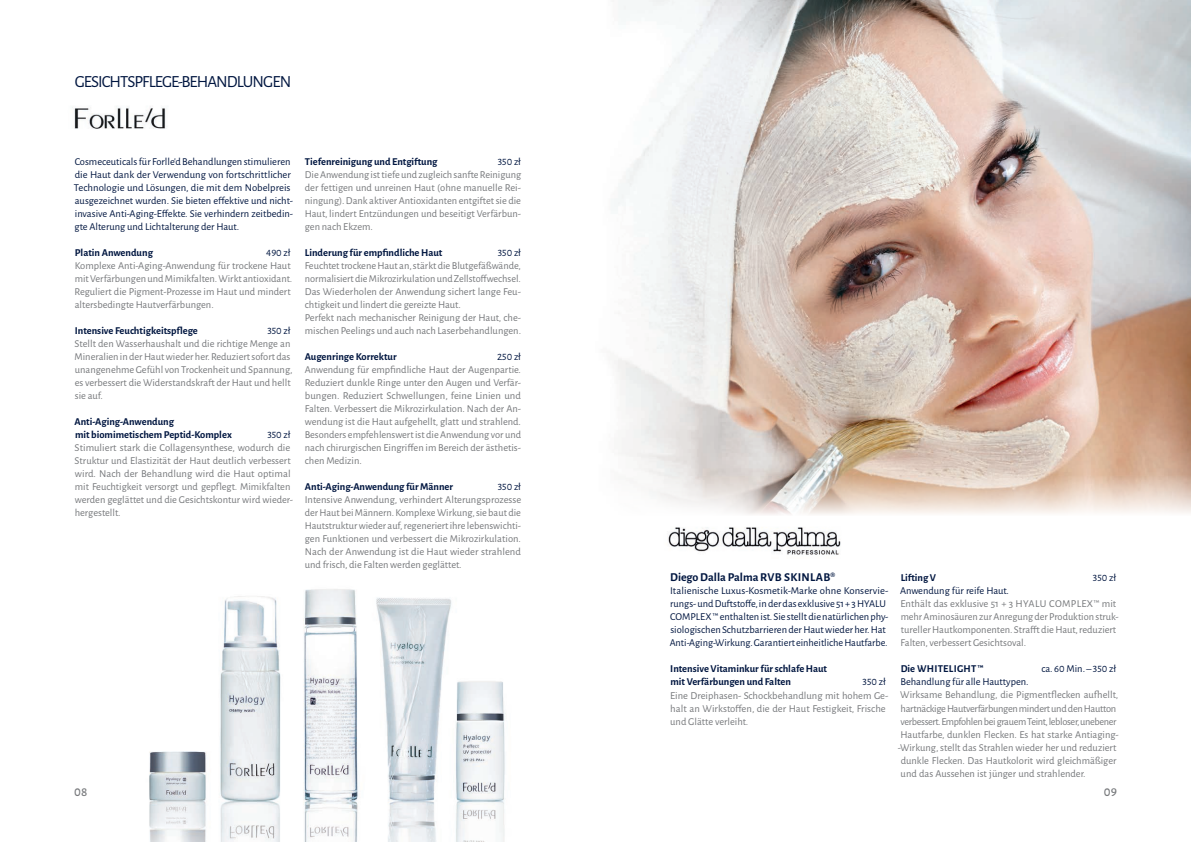
<style>
.page{position:relative;width:1191px;height:842px;background:#fff}
.page>*{position:absolute;margin:0;border:0;box-sizing:border-box;transform-origin:0 0}
.t1{font:17px "Alegreya Sans";letter-spacing:-.055em;color:#001640}
.t2{font:500 13px "Alegreya Sans";color:#76787b}
.t3{font:700 12px "Alegreya Sans";color:#001640}
.t4{font:10.5px/13px "Alegreya Sans";color:#76787b}
.t5{font:10.5px/13px "Alegreya Sans";color:#001640}
.t6{font:700 10.5px/13px "Alegreya Sans";color:#001640}
.t7{font:700 10.5px "Alegreya Sans";letter-spacing:.025em;color:#001640}
</style>
<div class="page">
<img style="left:614px;top:0;width:577px;height:515px">
<img style="left:149px;top:589px;width:356px;height:253px">
<img style="left:72px;top:106px;width:94px;height:23px">
<img style="left:668px;top:527px;width:173px;height:28px">
<h1 class="t1" style="left:75px;top:70px;width:207px">GESICHTSPFLEGE-BEHAN DLUNGEN</h1>
<p class="t5" style="left:74px;top:155px;width:221px">Cosmeceuticals für Forlle'd Behandlungen stimulieren die Haut dank der Verwendung von fortschrittlicher Technologie und Lösungen, die mit dem Nobelpreis ausgezeichnet wurden. Sie bieten effektive und nicht&shy;invasive Anti-Aging-Effekte. Sie verhindern zeitbedin&shy;gte Alterung und Lichtalterung der Haut.</p>
<p class="t6" style="left:75px;top:246px;width:80px">Platin Anwendung</p>
<p class="t5" style="left:266px;top:246px;width:26px">490 zł</p>
<p class="t4" style="left:75px;top:259px;width:219px">Komplexe Anti-Aging-Anwendung für trockene Haut mit Verfärbungen und Mimikfalten. Wirkt antioxidant.<br>Reguliert die Pigment-Prozesse im Haut und mindert altersbedingte Hautverfärbungen.</p>
<p class="t6" style="left:75px;top:324px;width:125px">Intensive Feuchtigkeitspflege</p>
<p class="t5" style="left:267px;top:324px;width:25px">350 zł</p>
<p class="t4" style="left:75px;top:337px;width:219px">Stellt den Wasserhaushalt und die richtige Menge an Mineralien in der Haut wieder her. Reduziert sofort das unangenehme Gefühl von Trockenheit und Spannung, es verbessert die Widerstandskraft der Haut und hellt sie auf.</p>
<p class="t6" style="left:74px;top:415px;width:159px">Anti-Aging-Anwendung<br>mit biomimetischem Peptid-Komplex</p>
<p class="t5" style="left:267px;top:428px;width:25px">350 zł</p>
<p class="t4" style="left:75px;top:441px;width:220px">Stimuliert stark die Collagensynthese, wodurch die Struktur und Elastizität der Haut deutlich verbessert wird. Nach der Behandlung wird die Haut optimal mit Feuchtigkeit versorgt und gepflegt. Mimikfalten werden geglättet und die Gesichtskontur wird wieder&shy;hergestellt.</p>
<p class="t6" style="left:305px;top:155px;width:134px">Tiefenreinigung und Entgiftung</p>
<p class="t5" style="left:498px;top:155px;width:25px">350 zł</p>
<p class="t4" style="left:305px;top:168px;width:218px;text-align:justify">Die Anwendung ist tiefe und zugleich sanfte Reinigung der fettigen und unreinen Haut (ohne manuelle Rei&shy;ningung). Dank aktiver Antioxidanten entgiftet sie die Haut, lindert Entzündungen und beseitigt Verfärbun&shy;gen nach Ekzem.</p>
<p class="t6" style="left:305px;top:246px;width:139px">Linderung für empfindliche Haut</p>
<p class="t5" style="left:498px;top:246px;width:25px">350 zł</p>
<p class="t4" style="left:305px;top:259px;width:218px">Feuchtet trockene Haut an, stärkt die Blutgefäßwände, normalisiert die Mikrozirkulation und Zellstoffwechsel.<br>Das Wiederholen der Anwendung sichert lange Feu&shy;chtigkeit und lindert die gereizte Haut.<br>Perfekt nach mechanischer Reinigung der Haut, che&shy;mischen Peelings und auch nach Laserbehandlungen.</p>
<p class="t6" style="left:305px;top:350px;width:93px">Augenringe Korrektur</p>
<p class="t5" style="left:497px;top:350px;width:25px">250 zł</p>
<p class="t4" style="left:305px;top:363px;width:218px;text-align:justify">Anwendung für empfindliche Haut der Augenpartie.<br>Reduziert dunkle Ringe unter den Augen und Verfär&shy;bungen. Reduziert Schwellungen, feine Linien und Falten. Verbessert die Mikrozirkulation. N ach der An&shy;wendung ist die Haut aufgehellt, glatt und strahlend.<br>Besonders empfehlenswert ist die Anwendung vor und nach chirurgischen Eingriffen im Bereich der ästhetis&shy;chen Medizin.</p>
<p class="t6" style="left:305px;top:480px;width:150px">Anti-Aging-Anwendung für Männer</p>
<p class="t5" style="left:498px;top:480px;width:25px">350 zł</p>
<p class="t4" style="left:305px;top:493px;width:218px;text-align:justify">Intensive Anwendung, verhindert Alterungsprozesse der Haut bei Männern. Komplexe Wirkung, sie baut die Hautstruktur wieder auf, regeneriert ihre lebenswichti&shy;gen Funktionen und verbessert die Mikrozirkulation.<br>N ach der Anwendung ist die Haut wieder strahlend und frisch, die Falten werden geglättet.</p>
<p class="t3" style="left:670px;top:569px;width:167px">Diego Dalla Palma RVB SKIN LAB®</p>
<p class="t5" style="left:669px;top:584px;width:220px">Italienische Luxus-Kosmetik-Marke ohne Konservie&shy;rungs- und Duftstoffe, in der das exklusive 51 + 3HYALU COMPLEX™ enthalten ist. Sie stellt die natürlichen phy&shy;siologischen Schutzbarrieren der Haut wieder her. Hat Anti-Aging-Wirkung. Garantiert einheitliche Hautfarbe.</p>
<p class="t6" style="left:670px;top:662px;width:158px">Intensive Vitaminkur für schlafe Haut mit Verfärbungen und Falten</p>
<p class="t5" style="left:862px;top:675px;width:25px">350 zł</p>
<p class="t4" style="left:670px;top:688px;width:220px">Eine Dreiphasen- Schockbehandlung mit hohem Ge&shy;halt an Wirkstoffen, die der Haut Festigkeit, Frische und Glätte verleiht.</p>
<p class="t6" style="left:900px;top:571px;width:37px">Lifting V</p>
<p class="t5" style="left:1093px;top:571px;width:25px">350 zł</p>
<p class="t5" style="left:900px;top:584px;width:110px">Anwendung für reife Haut.</p>
<p class="t4" style="left:900px;top:597px;width:220px">Enthält das exklusive 51 + 3 HYALU COMPLEX™ mit mehr Aminosäuren zur Anregung der Produktion struk&shy;tureller Hautkomponenten. Strafft die Haut, reduziert Falten, verbessert Gesichtsoval.</p>
<p class="t7" style="left:900px;top:661px;width:84px">Die WHITELIGHT ™</p>
<p class="t5" style="left:1041px;top:662px;width:76px">ca. 60 Min. – 350 zł</p>
<p class="t5" style="left:900px;top:675px;width:130px">Behandlung für alle Hauttypen.</p>
<p class="t4" style="left:897px;top:688px;width:222px">Wirksame Behandlung, die Pigmentflecken aufhellt, hartnäckige Hautverfärbungen mindert und den Hautton verbessert. Empfohlen bei grauem Teint, lebloser, unebener Hautfarbe, dunklen Flecken. Es hat starke Antiaging--Wirkung, stellt das Strahlen wieder her und reduziert dunkle Flecken. Das Hautkolorit wird gleichmäßiger und das Aussehen ist jünger und strahlender.</p>
<p class="t2" style="left:74px;top:782px;width:15px">08</p>
<p class="t2" style="left:1104px;top:782px;width:15px">09</p>
</div>
